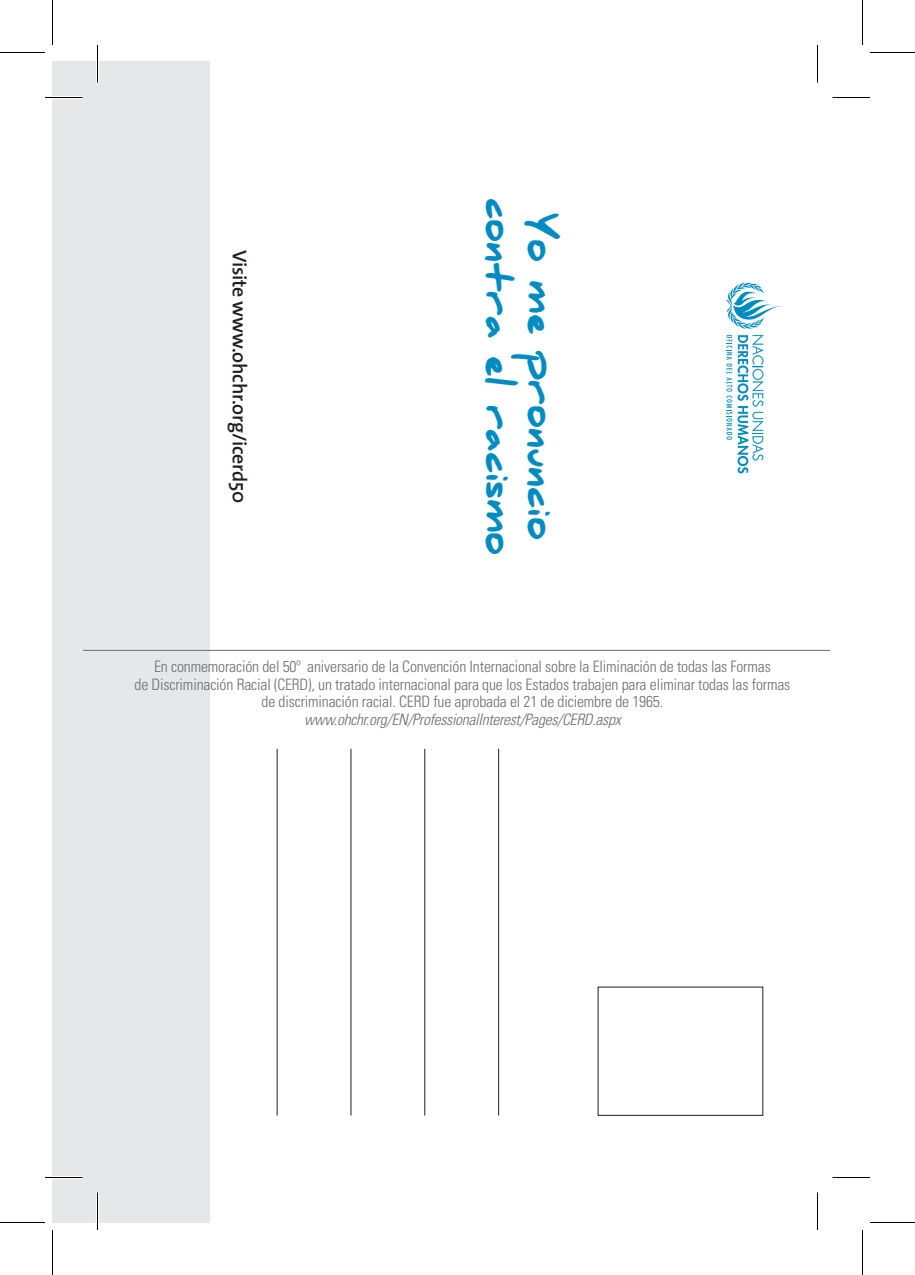
<style>
.page{position:relative;width:915px;height:1275px;background:#fff}
.page>*{position:absolute;margin:0;border:0;box-sizing:border-box;transform-origin:0 0}
.t1{font:900 35px/42px "Daniel";color:#008cc2;text-align:center}
.t2{font:600 20px "The Sans";letter-spacing:-.01em;color:#231f20}
.t3{font:300 condensed 15.75px/17.5px "Univers LT Std";letter-spacing:-.01em;color:#6c6d70;text-align:center}
.t4{font:italic 300 condensed 15.75px "Univers LT Std";letter-spacing:-.02em;color:#6c6d70}
</style>
<div class="page">
<div style="left:52px;top:62px;width:158px;height:1160px;background:#e6e7e9"></div>
<hr style="left:83px;top:650px;width:747px;height:1px;background:#6c6d70">
<hr style="left:498px;top:749px;width:1px;height:367px;background:#231f20">
<hr style="left:424px;top:749px;width:1px;height:367px;background:#231f20">
<hr style="left:351px;top:749px;width:1px;height:367px;background:#231f20">
<hr style="left:277px;top:749px;width:1px;height:367px;background:#231f20">
<svg style="left:727px;top:283px;width:55px;height:46px"></svg>
<svg style="left:738px;top:335px;width:26px;height:138px"></svg>
<svg style="left:726px;top:335px;width:6px;height:105px"></svg>
<hr style="left:45px;top:96px;width:37px;height:3px;background:#fff">
<hr style="left:45px;top:1176px;width:37px;height:3px;background:#fff">
<hr style="left:96px;top:45px;width:3px;height:37px;background:#fff">
<hr style="left:96px;top:1192px;width:3px;height:38px;background:#fff">
<hr style="left:45px;top:97px;width:37px;height:1px;background:#000">
<hr style="left:832px;top:97px;width:38px;height:1px;background:#000">
<hr style="left:45px;top:1177px;width:37px;height:1px;background:#000">
<hr style="left:832px;top:1177px;width:38px;height:1px;background:#000">
<hr style="left:97px;top:45px;width:1px;height:37px;background:#000">
<hr style="left:97px;top:1192px;width:1px;height:38px;background:#000">
<hr style="left:817px;top:45px;width:1px;height:37px;background:#000">
<hr style="left:817px;top:1192px;width:1px;height:38px;background:#000">
<hr style="left:0;top:52px;width:45px;height:1px;background:#000">
<hr style="left:870px;top:52px;width:45px;height:1px;background:#000">
<hr style="left:0;top:1222px;width:45px;height:1px;background:#000">
<hr style="left:870px;top:1222px;width:45px;height:1px;background:#000">
<hr style="left:52px;top:0;width:1px;height:45px;background:#000">
<hr style="left:52px;top:1230px;width:1px;height:45px;background:#000">
<hr style="left:862px;top:0;width:1px;height:45px;background:#000">
<hr style="left:862px;top:1230px;width:1px;height:45px;background:#000">
<p class="t2" style="left:256px;top:250px;width:255px;rotate:90deg">Visite www.ohchr.org/icerd50</p>
<h1 class="t1" style="left:561px;top:198px;width:358px;rotate:90deg">Yo me pronuncio contra el racismo</h1>
<p class="t3" style="left:135px;top:658px;width:657px">En conmemoración del 50º aniversario de la Convención Internacional sobre la Eliminación de todas las Formas<br>de Discriminación Racial (CERD), un tratado internacional para que los Estados trabajen para eliminar todas las formas de discriminación racial. CERD fue aprobada el 21 de diciembre de 1965.</p>
<p class="t4" style="left:304px;top:710px;width:318px">www.ohchr.org/EN/ProfessionalInterest/Pages/CERD.aspx</p>
</div>
